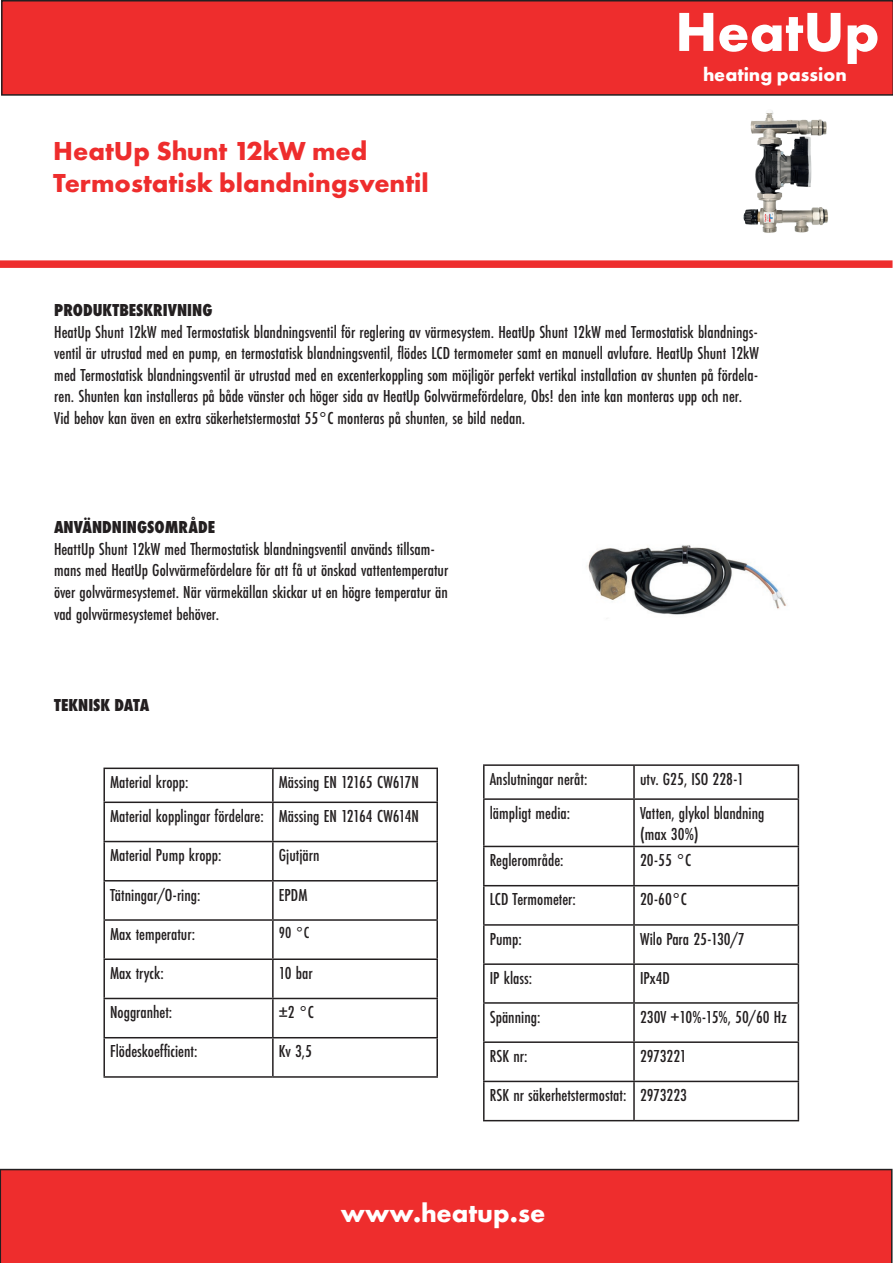
<style>
.page{position:relative;width:893px;height:1263px;background:#fff}
.page>*{position:absolute;margin:0;border:0;box-sizing:border-box;transform-origin:0 0}
.t1{font:700 57px "Futura PT";color:#fff}
.t2{font:700 27px/32.4px "Futura PT";color:#ee2d2d}
.t3{font:700 27px "Futura PT";color:#fff}
.t4{font:700 19.5px "Futura PT";color:#fff}
.t5{font:500 18px/21.6px "Futura PT Cond";color:#231f20}
.t6{font:800 18px "Futura PT Cond";color:#231f20}
.t7{font:500 16.65px "Futura PT Cond";color:#231f20}
</style>
<div class="page">
<div style="left:0;top:260px;width:892px;height:8px;background:#ee2d2d"></div>
<div style="left:1px;top:0;width:892px;height:96px;background:#ee2d2d"></div>
<div style="left:0;top:1169px;width:892px;height:94px;background:#ee2d2d"></div>
<hr style="left:103px;top:767px;width:170px;height:2px;background:#231f20">
<hr style="left:103px;top:769px;width:2px;height:32px;background:#231f20">
<hr style="left:273px;top:767px;width:165px;height:2px;background:#231f20">
<hr style="left:272px;top:769px;width:2px;height:32px;background:#231f20">
<hr style="left:436px;top:769px;width:2px;height:32px;background:#231f20">
<hr style="left:103px;top:801px;width:170px;height:2px;background:#231f20">
<hr style="left:103px;top:803px;width:2px;height:38px;background:#231f20">
<hr style="left:273px;top:801px;width:165px;height:2px;background:#231f20">
<hr style="left:272px;top:803px;width:2px;height:38px;background:#231f20">
<hr style="left:436px;top:803px;width:2px;height:38px;background:#231f20">
<hr style="left:103px;top:841px;width:170px;height:1px;background:#231f20">
<hr style="left:103px;top:842px;width:2px;height:38px;background:#231f20">
<hr style="left:273px;top:841px;width:165px;height:1px;background:#231f20">
<hr style="left:272px;top:842px;width:2px;height:38px;background:#231f20">
<hr style="left:436px;top:842px;width:2px;height:38px;background:#231f20">
<hr style="left:103px;top:880px;width:170px;height:1px;background:#231f20">
<hr style="left:103px;top:881px;width:2px;height:38px;background:#231f20">
<hr style="left:273px;top:880px;width:165px;height:1px;background:#231f20">
<hr style="left:272px;top:881px;width:2px;height:38px;background:#231f20">
<hr style="left:436px;top:881px;width:2px;height:38px;background:#231f20">
<hr style="left:103px;top:919px;width:170px;height:2px;background:#231f20">
<hr style="left:103px;top:921px;width:2px;height:37px;background:#231f20">
<hr style="left:273px;top:919px;width:165px;height:2px;background:#231f20">
<hr style="left:272px;top:921px;width:2px;height:37px;background:#231f20">
<hr style="left:436px;top:921px;width:2px;height:37px;background:#231f20">
<hr style="left:103px;top:958px;width:170px;height:2px;background:#231f20">
<hr style="left:103px;top:960px;width:2px;height:38px;background:#231f20">
<hr style="left:273px;top:958px;width:165px;height:2px;background:#231f20">
<hr style="left:272px;top:960px;width:2px;height:38px;background:#231f20">
<hr style="left:436px;top:960px;width:2px;height:38px;background:#231f20">
<hr style="left:103px;top:998px;width:170px;height:1px;background:#231f20">
<hr style="left:103px;top:999px;width:2px;height:38px;background:#231f20">
<hr style="left:273px;top:998px;width:165px;height:1px;background:#231f20">
<hr style="left:272px;top:999px;width:2px;height:38px;background:#231f20">
<hr style="left:436px;top:999px;width:2px;height:38px;background:#231f20">
<hr style="left:103px;top:1037px;width:170px;height:1px;background:#231f20">
<hr style="left:103px;top:1038px;width:2px;height:38px;background:#231f20">
<hr style="left:273px;top:1037px;width:165px;height:1px;background:#231f20">
<hr style="left:272px;top:1038px;width:2px;height:38px;background:#231f20">
<hr style="left:436px;top:1038px;width:2px;height:38px;background:#231f20">
<hr style="left:103px;top:1076px;width:170px;height:2px;background:#231f20">
<hr style="left:273px;top:1076px;width:165px;height:2px;background:#231f20">
<hr style="left:483px;top:764px;width:151px;height:2px;background:#231f20">
<hr style="left:483px;top:766px;width:2px;height:32px;background:#231f20">
<hr style="left:634px;top:764px;width:165px;height:2px;background:#231f20">
<hr style="left:633px;top:766px;width:2px;height:32px;background:#231f20">
<hr style="left:798px;top:766px;width:1px;height:32px;background:#231f20">
<hr style="left:483px;top:798px;width:151px;height:2px;background:#231f20">
<hr style="left:483px;top:800px;width:2px;height:46px;background:#231f20">
<hr style="left:634px;top:798px;width:165px;height:2px;background:#231f20">
<hr style="left:633px;top:800px;width:2px;height:46px;background:#231f20">
<hr style="left:798px;top:800px;width:1px;height:46px;background:#231f20">
<hr style="left:483px;top:846px;width:151px;height:1px;background:#231f20">
<hr style="left:483px;top:847px;width:2px;height:38px;background:#231f20">
<hr style="left:634px;top:846px;width:165px;height:1px;background:#231f20">
<hr style="left:633px;top:847px;width:2px;height:38px;background:#231f20">
<hr style="left:798px;top:847px;width:1px;height:38px;background:#231f20">
<hr style="left:483px;top:885px;width:151px;height:1px;background:#231f20">
<hr style="left:483px;top:886px;width:2px;height:38px;background:#231f20">
<hr style="left:634px;top:885px;width:165px;height:1px;background:#231f20">
<hr style="left:633px;top:886px;width:2px;height:38px;background:#231f20">
<hr style="left:798px;top:886px;width:1px;height:38px;background:#231f20">
<hr style="left:483px;top:924px;width:151px;height:2px;background:#231f20">
<hr style="left:483px;top:926px;width:2px;height:37px;background:#231f20">
<hr style="left:634px;top:924px;width:165px;height:2px;background:#231f20">
<hr style="left:633px;top:926px;width:2px;height:37px;background:#231f20">
<hr style="left:798px;top:926px;width:1px;height:37px;background:#231f20">
<hr style="left:483px;top:963px;width:151px;height:2px;background:#231f20">
<hr style="left:483px;top:965px;width:2px;height:37px;background:#231f20">
<hr style="left:634px;top:963px;width:165px;height:2px;background:#231f20">
<hr style="left:633px;top:965px;width:2px;height:37px;background:#231f20">
<hr style="left:798px;top:965px;width:1px;height:37px;background:#231f20">
<hr style="left:483px;top:1002px;width:151px;height:2px;background:#231f20">
<hr style="left:483px;top:1004px;width:2px;height:37px;background:#231f20">
<hr style="left:634px;top:1002px;width:165px;height:2px;background:#231f20">
<hr style="left:633px;top:1004px;width:2px;height:37px;background:#231f20">
<hr style="left:798px;top:1004px;width:1px;height:37px;background:#231f20">
<hr style="left:483px;top:1041px;width:151px;height:2px;background:#231f20">
<hr style="left:483px;top:1043px;width:2px;height:38px;background:#231f20">
<hr style="left:634px;top:1041px;width:165px;height:2px;background:#231f20">
<hr style="left:633px;top:1043px;width:2px;height:38px;background:#231f20">
<hr style="left:798px;top:1043px;width:1px;height:38px;background:#231f20">
<hr style="left:483px;top:1081px;width:151px;height:1px;background:#231f20">
<hr style="left:483px;top:1082px;width:2px;height:38px;background:#231f20">
<hr style="left:634px;top:1081px;width:165px;height:1px;background:#231f20">
<hr style="left:633px;top:1082px;width:2px;height:38px;background:#231f20">
<hr style="left:798px;top:1082px;width:1px;height:38px;background:#231f20">
<hr style="left:483px;top:1120px;width:151px;height:1px;background:#231f20">
<hr style="left:634px;top:1120px;width:165px;height:1px;background:#231f20">
<img style="left:743px;top:110px;width:85px;height:123px">
<img style="left:587px;top:545px;width:200px;height:70px">
<h2 class="t2" style="left:53px;top:134px;width:377px">HeatUp Shunt 12kW med<br>Termostatisk blandningsventil</h2>
<h1 class="t1" style="left:675px;top:-5px;width:206px">HeatUp</h1>
<p class="t4" style="left:703px;top:62px;width:145px">heating passion</p>
<p class="t6" style="left:54px;top:299px;width:160px">PRODUKTBESKRIVNING</p>
<p class="t5" style="left:54px;top:321px;width:706px">HeatUp Shunt 12kW med Termostatisk blandningsventil för reglering av värmesystem. HeatUp Shunt 12kW med Termostatisk blandnings&shy;ventil är utrustad med en pump, en termostatisk blandningsventil, flödes LCD termometer samt en manuell avlufare. HeatUp Shunt 12kW med Termostatisk blandningsventil är utrustad med en excenterkoppling som möjligör perfekt vertikal installation av shunten på fördela&shy;ren. Shunten kan installeras på både vänster och höger sida av HeatUp Golvvärmefördelare, Obs! den inte kan monteras upp och ner.<br>Vid behov kan även en extra säkerhetstermostat 55°C monteras på shunten, se bild nedan.</p>
<p class="t6" style="left:54px;top:517px;width:163px">ANVÄNDNINGSOMRÅDE</p>
<p class="t5" style="left:54px;top:538px;width:396px">HeattUp Shunt 12kW med Thermostatisk blandningsventil används tillsam&shy;mans med HeatUp Golvvärmefördelare för att få ut önskad vattentemperatur över golvvärmesystemet. När värmekällan skickar ut en högre temperatur än vad golvvärmesystemet behöver.</p>
<p class="t6" style="left:54px;top:695px;width:97px">TEKNISK DATA</p>
<p class="t5" style="left:110px;top:771px;width:80px">Material kropp:</p>
<p class="t5" style="left:110px;top:765px;width:310px;line-height:33.9px;text-align:right">Mässing EN 12165 CW617N<br>Material kopplingar fördelare: Mässing EN 12164 CW614N</p>
<p class="t5" style="left:110px;top:844px;width:113px">Material Pump kropp:</p>
<p class="t5" style="left:279px;top:844px;width:42px">Gjutjärn</p>
<p class="t5" style="left:110px;top:884px;width:92px">Tätningar/O-ring:</p>
<p class="t5" style="left:279px;top:884px;width:30px">EPDM</p>
<p class="t5" style="left:110px;top:923px;width:86px">Max temperatur:</p>
<p class="t7" style="left:279px;top:923px;width:32px">90 °C</p>
<p class="t5" style="left:110px;top:962px;width:55px">Max tryck:</p>
<p class="t5" style="left:279px;top:962px;width:35px">10 bar</p>
<p class="t5" style="left:110px;top:1001px;width:64px">Noggranhet:</p>
<p class="t5" style="left:279px;top:1001px;width:37px">±2 °C</p>
<p class="t5" style="left:110px;top:1041px;width:89px">Flödeskoefficient:</p>
<p class="t5" style="left:279px;top:1041px;width:35px">Kv 3,5</p>
<p class="t5" style="left:490px;top:768px;width:99px">Anslutningar neråt:</p>
<p class="t5" style="left:640px;top:768px;width:106px">utv. G25, ISO 228-1</p>
<p class="t5" style="left:490px;top:802px;width:82px">lämpligt media:</p>
<p class="t5" style="left:640px;top:802px;width:126px">Vatten, glykol blandning (max 30%)</p>
<p class="t5" style="left:490px;top:849px;width:75px">Reglerområde:</p>
<p class="t5" style="left:640px;top:849px;width:53px">20-55 °C</p>
<p class="t5" style="left:490px;top:888px;width:88px">LCD Termometer:</p>
<p class="t5" style="left:640px;top:888px;width:49px">20-60°C</p>
<p class="t5" style="left:490px;top:928px;width:34px">Pump:</p>
<p class="t5" style="left:640px;top:928px;width:106px">Wilo Para 25-130/7</p>
<p class="t5" style="left:490px;top:967px;width:44px">IP klass:</p>
<p class="t5" style="left:640px;top:967px;width:32px">IPx4D</p>
<p class="t5" style="left:490px;top:1006px;width:52px">Spänning:</p>
<p class="t5" style="left:640px;top:1006px;width:148px">230V +10%-15%, 50/60 Hz</p>
<p class="t5" style="left:490px;top:1045px;width:39px">RSK nr:</p>
<p class="t5" style="left:490px;top:1036px;width:199px;line-height:39.3px;text-align:right">2973221<br>RSK nr säkerhetstermostat: 2973223</p>
<h2 class="t3" style="left:341px;top:1196px;width:206px">www.heatup.se</h2>
</div>
